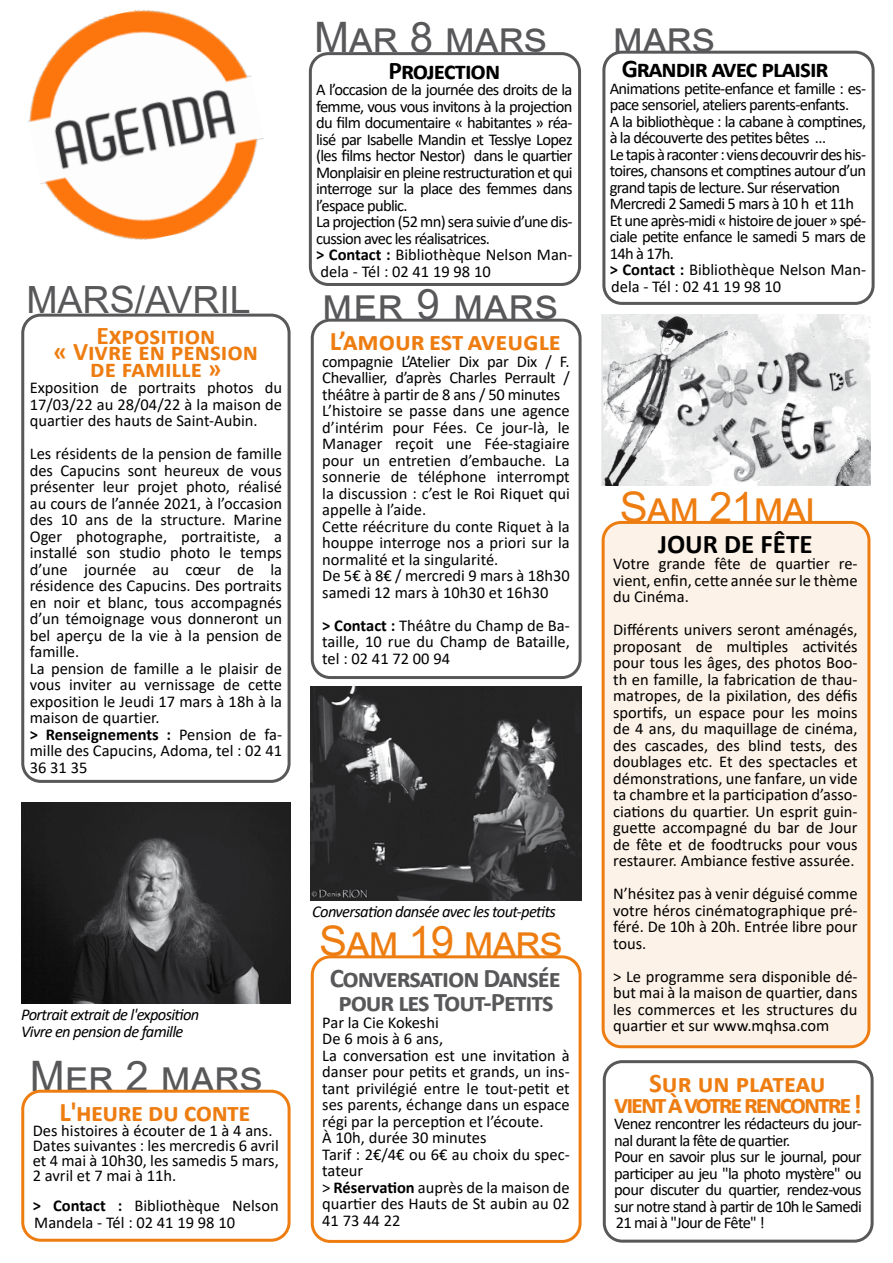
<style>
.page{position:relative;width:893px;height:1263px;background:#fff}
.page>*{position:absolute;margin:0;border:0;box-sizing:border-box;transform-origin:0 0}
.t1{font:42px "Arial";color:#58585a}
.t2{font:42px "Arial";letter-spacing:-.025em;color:#ee7d11}
.t3{font:37.5px "Arial";color:#58585a}
.t4{font:700 27px/24px "Calibri";letter-spacing:-.04em;color:#58585a;text-align:center}
.t5{font:700 27px/21px "Calibri";letter-spacing:-.08em;color:#ee7d11;text-align:center}
.t6{font:700 27px "Calibri";color:#ee7d11}
.t7{font:700 27px "Calibri";letter-spacing:-.02em;color:#ee7d11}
.t8{font:700 27px "Calibri";color:#000}
.t9{font:700 25.5px "Calibri";color:#ee7d11}
.t10{font:700 25.5px "Calibri";letter-spacing:-.04em;color:#000}
.t11{font:16.5px/16.5px "Calibri";color:#000;text-align:justify}
.t12{font:16.5px/16.5px "Calibri";letter-spacing:-.04em;color:#000}
.t13{font:italic 16.5px/16.5px "Calibri";letter-spacing:-.04em;color:#000}
.s1{font-weight:700}
</style>
<div class="page">
<img style="left:28px;top:9px;width:236px;height:231px">
<div style="left:21px;top:1090px;width:270px;height:152px;border:3px solid #ee7d11;border-radius:18px"></div>
<div style="left:311px;top:319px;width:271px;height:360px;border:3px solid #58585a;border-radius:18px"></div>
<div style="left:21px;top:314px;width:270px;height:469px;border:3px solid #58585a;border-radius:18px"></div>
<div style="left:311px;top:955px;width:271px;height:288px;border:3px solid #ee7d11;border-radius:18px"></div>
<div style="left:602px;top:51px;width:273px;height:254px;border:3px solid #58585a;border-radius:18px"></div>
<div style="left:603px;top:1060px;width:271px;height:182px;border:3px solid #58585a;border-radius:18px"></div>
<img style="left:602px;top:314px;width:269px;height:172px">
<div style="left:603px;top:522px;width:266px;height:525px;background:#fdf2e7;border-radius:18px"></div>
<div style="left:602px;top:521px;width:268px;height:527px;border:3px solid #ee7d11;border-radius:18px"></div>
<img style="left:21px;top:803px;width:270px;height:201px">
<img style="left:311px;top:686px;width:271px;height:215px">
<div style="left:309px;top:52px;width:272px;height:234px;border:3px solid #58585a;border-radius:18px"></div>
<h2 class="t3" style="left:26px;top:274px;width:226px">MARS/AVRIL</h2>
<h3 class="t9" style="left:96px;top:317px;width:120px">Exposition</h3>
<h3 class="t9" style="left:54px;top:334px;width:206px">« Vivre en pension</h3>
<h3 class="t9" style="left:90px;top:350px;width:133px">de famille »</h3>
<p class="t11" style="left:30px;top:379px;width:254px">Exposition de portraits photos du 17/03/22 au 28/04/22 à la maison de quartier des hauts de Saint-Aubin.</p>
<p class="t11" style="left:30px;top:445px;width:254px;text-align:left">Les résidents de la pension de famille des Capucins sont heureux de vous présenter leur projet photo, réalisé au cours de l’année 2021, à l’occasion des 10 ans de la structure. Marine<br>Oger photographe, portraitiste, a installé son studio photo le temps d’une journée au cœur de la résidence des Capucins. Des portraits en noir et blanc, tous accompagnés d’un témoignage vous donneront un bel aperçu de la vie à la pension de famille.<br>La pension de famille a le plaisir de vous inviter au vernissage de cette exposition le Jeudi 17 mars à 18h à la maison de quartier.<br><span class="s1">&gt; Renseignements :</span> Pension de fa&shy;mille des Capucins, Adoma, tel : 02 41<br>36 31 35</p>
<h1 class="t1" style="left:314px;top:8px;width:234px">Mar 8 mars</h1>
<h3 class="t10" style="left:388px;top:52px;width:113px">Projection</h3>
<p class="t12" style="left:316px;top:81px;width:258px">A l’occasion de la journée des droits de la femme, vous vous invitons à la projection du film documentaire « habitantes » réa&shy;lisé par Isabelle Mandin et Tesslye Lopez (les films hector Nestor) dans le quartier Monplaisir en pleine restructuration et qui interroge sur la place des femmes dans l’espace public.<br>La projection (52 mn) sera suivie d’une dis&shy;cussion avec les réalisatrices.<br><span class="s1">&gt; Contact :</span> Bibliothèque Nelson Man&shy;dela - Tél : 02 41 19 98 10</p>
<h1 class="t1" style="left:322px;top:275px;width:237px">mer 9 mars</h1>
<h3 class="t6" style="left:330px;top:322px;width:233px">L’amour est aveugle</h3>
<p class="t11" style="left:322px;top:353px;width:249px;text-align:left">compagnie L’Atelier Dix par Dix / F.<br>Chevallier, d’après Charles Perrault / théâtre à partir de 8 ans / 50 minutes L’histoire se passe dans une agence d’intérim pour Fées. Ce jour-là, le Manager reçoit une Fée-stagiaire pour un entretien d’embauche. La sonnerie de téléphone interrompt la discussion : c’est le Roi Riquet qui appelle à l’aide.<br>Cette réécriture du conte Riquet à la houppe interroge nos a priori sur la normalité et la singularité.<br>De 5€ à 8€ / mercredi 9 mars à 18h30 samedi 12 mars à 10h30 et 16h30</p>
<p class="t11" style="left:322px;top:617px;width:249px"><span class="s1">&gt; Contact :</span> Théâtre du Champ de Ba&shy;taille, 10 rue du Champ de Bataille, tel : 02 41 72 00 94</p>
<p class="t13" style="left:21px;top:1006px;width:180px">Portrait extrait de l'exposition<br>Vivre en pension de famille</p>
<h1 class="t1" style="left:30px;top:1047px;width:234px">Mer 2 mars</h1>
<h3 class="t7" style="left:59px;top:1093px;width:193px">L'heure du conte</h3>
<p class="t11" style="left:33px;top:1123px;width:248px;line-height:15px;text-align:left">Des histoires à écouter de 1 à 4 ans.<br>Dates suivantes : les mercredis 6 avril et 4 mai à 10h30, les samedis 5 mars,<br>2 avril et 7 mai à 11h.</p>
<p class="t11" style="left:33px;top:1197px;width:247px"><span class="s1">&gt; Contact :</span> Bibliothèque Nelson<br>Mandela - Tél : 02 41 19 98 10</p>
<p class="t13" style="left:312px;top:903px;width:245px">Conversation dansée avec les tout-petits</p>
<h1 class="t2" style="left:319px;top:912px;width:245px">Sam 19 mars</h1>
<h3 class="t4" style="left:330px;top:966px;width:232px">Conversation Dansée pour les Tout-Petits</h3>
<p class="t11" style="left:322px;top:1013px;width:249px;text-align:left">Par la Cie Kokeshi<br>De 6 mois à 6 ans,<br>La conversation est une invitation à danser pour petits et grands, un ins&shy;tant privilégié entre le tout-petit et ses parents, échange dans un espace régi par la perception et l’écoute.<br>À 10h, durée 30 minutes<br>Tarif : 2€/4€ ou 6€ au choix du spec&shy;tateur<br>&gt; <span class="s1">Réservation</span> auprès de la maison de quartier des Hauts de St aubin au 02<br>41 73 44 22</p>
<h1 class="t1" style="left:613px;top:8px;width:104px">mars</h1>
<h3 class="t10" style="left:622px;top:51px;width:209px">Grandir avec plaisir</h3>
<p class="t12" style="left:610px;top:79px;width:258px">Animations petite-enfance et famille : es&shy;pace sensoriel, ateliers parents-enfants.<br>A la bibliothèque : la cabane à comptines, à la découverte des petites bêtes …<br>Le tapis à raconter : viens decouvrir des his&shy;toires, chansons et comptines autour d’un grand tapis de lecture. Sur réservation Mercredi 2 Samedi 5 mars à 10 h et 11h Et une après-midi « histoire de jouer » spé&shy;ciale petite enfance le samedi 5 mars de 14h à 17h.<br><span class="s1">&gt; Contact :</span> Bibliothèque Nelson Man&shy;dela - Tél : 02 41 19 98 10</p>
<h1 class="t2" style="left:620px;top:478px;width:197px">Sam 21mai</h1>
<h3 class="t8" style="left:658px;top:525px;width:156px">JOUR DE FÊTE</h3>
<p class="t11" style="left:613px;top:555px;width:246px">Votre grande fête de quartier re&shy;vient, enfin, cette année sur le thème du Cinéma.</p>
<p class="t11" style="left:613px;top:621px;width:246px">Différents univers seront aménagés, proposant de multiples activités pour tous les âges, des photos Boo&shy;th en famille, la fabrication de thau&shy;matropes, de la pixilation, des défis sportifs, un espace pour les moins de 4 ans, du maquillage de cinéma, des cascades, des blind tests, des doublages etc. Et des spectacles et démonstrations, une fanfare, un vide ta chambre et la participation d’asso&shy;ciations du quartier. Un esprit guin&shy;guette accompagné du bar de Jour de fête et de foodtrucks pour vous restaurer. Ambiance festive assurée.</p>
<p class="t11" style="left:613px;top:885px;width:246px">N’hésitez pas à venir déguisé comme votre héros cinématographique pré&shy;féré. De 10h à 20h. Entrée libre pour tous.</p>
<p class="t11" style="left:613px;top:967px;width:246px">&gt; Le programme sera disponible dé&shy;but mai à la maison de quartier, dans les commerces et les structures du quartier et sur www.mqhsa.com</p>
<h3 class="t5" style="left:614px;top:1072px;width:249px">Sur un plateau<br>vient à votre rencontre !</h3>
<p class="t12" style="left:614px;top:1115px;width:249px">Venez rencontrer les rédacteurs du jour&shy;nal durant la fête de quartier.<br>Pour en savoir plus sur le journal, pour participer au jeu "la photo mystère" ou pour discuter du quartier, rendez-vous sur notre stand à partir de 10h le Samedi 21 mai à "Jour de Fête" !</p>
</div>
